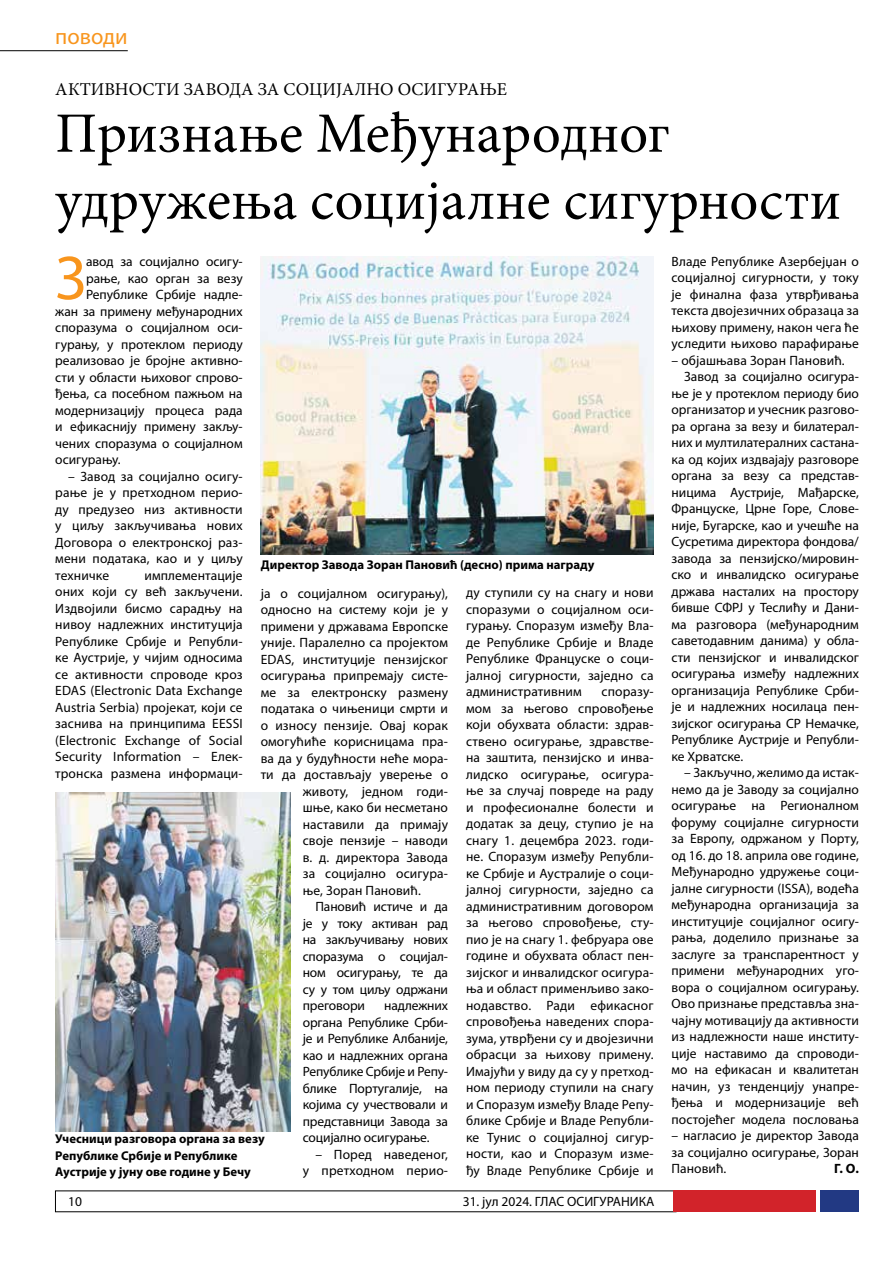
<style>
.page{position:relative;width:893px;height:1263px;background:#fff}
.page>*{position:absolute;margin:0;border:0;box-sizing:border-box;transform-origin:0 0}
.t1{font:62.4px "Myriad Pro";color:#f8951d}
.t2{font:57px/67.1px "Minion Pro";color:#000}
.t3{font:22.5px "Myriad Pro";color:#f8951d}
.t4{font:18px "Minion Pro";color:#000}
.t5{font:13.5px/16.5px "Myriad Pro";color:#000;text-align:justify}
.t6{font:700 13.5px "Myriad Pro";color:#000}
.t7{font:700 12.75px/16.5px "Myriad Pro";color:#000}
</style>
<div class="page">
<div style="left:821px;top:1191px;width:38px;height:21px;background:#223983"></div>
<div style="left:673px;top:1191px;width:143px;height:21px;background:#d2232a"></div>
<hr style="left:0;top:50px;width:128px;height:1px;background:#000">
<img style="left:261px;top:256px;width:392px;height:299px">
<img style="left:56px;top:792px;width:234px;height:339px">
<h3 class="t3" style="left:55px;top:22px;width:74px">поводи</h3>
<h3 class="t4" style="left:55px;top:77px;width:453px">АКТИВНОСТИ ЗАВОДА ЗА СОЦИЈАЛНО ОСИГУРАЊЕ</h3>
<h2 class="t2" style="left:55px;top:100px;width:787px">Признање Међународног удружења социјалне сигурности</h2>
<h1 class="t1" style="left:55px;top:240px;width:32px">З</h1>
<p class="t5" style="left:86px;top:253px;width:157px">авод за социјално осигу-</p>
<p class="t5" style="left:86px;top:270px;width:158px">рање, као орган за везу</p>
<p class="t5" style="left:86px;top:286px;width:157px">Републике Србије надле-</p>
<p class="t5" style="left:55px;top:303px;width:189px">жан за примену међународних</p>
<p class="t5" style="left:55px;top:319px;width:188px">споразума о социјалном оси-</p>
<p class="t5" style="left:55px;top:336px;width:189px">гурању, у протеклом периоду</p>
<p class="t5" style="left:55px;top:352px;width:188px">реализовао је бројне активно-</p>
<p class="t5" style="left:55px;top:369px;width:188px">сти у области њиховог спрово-</p>
<p class="t5" style="left:55px;top:385px;width:189px">ђења, са посебном пажњом на</p>
<p class="t5" style="left:55px;top:402px;width:189px">модернизацију процеса рада</p>
<p class="t5" style="left:55px;top:418px;width:188px">и ефикаснију примену закљу-</p>
<p class="t5" style="left:55px;top:435px;width:189px">чених споразума о социјалном</p>
<p class="t5" style="left:55px;top:451px;width:67px">осигурању.</p>
<p class="t5" style="left:55px;top:468px;width:189px;text-indent:13px">– Завод за социјално осигу&shy;рање је у претходном перио&shy;ду предузео низ активности у циљу закључивања нових Договора о електронској раз&shy;мени података, као и у циљу техничке</p>
<p class="t7" style="left:261px;top:556px;width:335px">Директор Завода Зоран Пановић (десно) прима награду</p>
<p class="t5" style="left:55px;top:567px;width:189px;text-indent:89px">имплементације оних који су већ закључени.<br>Издвојили бисмо сарадњу на нивоу надлежних институција Републике Србије и Републи&shy;ке Аустрије, у чијим односима се активности спроводе кроз ЕDAS (Electronic Data Exchange Austria Serbia) пројекат, који се заснива на принципима EESSI (Electronic Exchange of Social Security Information – Елек&shy;тронска размена информаци-</p>
<p class="t5" style="left:261px;top:585px;width:189px">ја о социјалном осигурању),</p>
<p class="t5" style="left:261px;top:601px;width:189px">односно на систему који је у</p>
<p class="t5" style="left:261px;top:618px;width:189px">примени у државама Европске</p>
<p class="t5" style="left:261px;top:634px;width:189px">уније. Паралелно са пројектом</p>
<p class="t5" style="left:261px;top:651px;width:189px">ЕDAS, институције пензијског</p>
<p class="t5" style="left:261px;top:667px;width:188px">осигурања припремају систе-</p>
<p class="t5" style="left:261px;top:683px;width:189px">ме за електронску размену</p>
<p class="t5" style="left:261px;top:700px;width:189px">података о чињеници смрти и</p>
<p class="t5" style="left:261px;top:716px;width:189px">о износу пензије. Овај корак</p>
<p class="t5" style="left:261px;top:733px;width:188px">омогућиће корисницама пра-</p>
<p class="t5" style="left:261px;top:749px;width:188px">ва да у будућности неће мора-</p>
<p class="t5" style="left:261px;top:766px;width:189px">ти да достављају уверење о</p>
<p class="t5" style="left:303px;top:782px;width:146px">животу, једном годи-</p>
<p class="t5" style="left:303px;top:799px;width:147px">шње, како би несметано</p>
<p class="t5" style="left:303px;top:815px;width:147px">наставили да примају</p>
<p class="t5" style="left:303px;top:832px;width:147px">своје пензије – наводи</p>
<p class="t5" style="left:303px;top:848px;width:147px">в. д. директора Завода</p>
<p class="t5" style="left:303px;top:865px;width:146px">за социјално осигура-</p>
<p class="t5" style="left:303px;top:881px;width:120px">ње, Зоран Пановић.</p>
<p class="t5" style="left:315px;top:898px;width:134px">Пановић истиче и да</p>
<p class="t5" style="left:303px;top:914px;width:147px">је у току активан рад</p>
<p class="t5" style="left:303px;top:931px;width:147px">на закључивању нових</p>
<p class="t5" style="left:303px;top:947px;width:146px">споразума о социјал-</p>
<p class="t5" style="left:303px;top:964px;width:147px">ном осигурању, те да</p>
<p class="t5" style="left:303px;top:980px;width:147px">су у том циљу одржани</p>
<p class="t5" style="left:303px;top:997px;width:64px">преговори</p>
<p class="t5" style="left:466px;top:584px;width:189px">ду ступили су на снагу и нови споразуми о социјалном оси&shy;гурању. Споразум између Вла&shy;де Републике Србије и Владе Републике Француске о соци&shy;јалној сигурности, заједно са административним</p>
<p class="t5" style="left:466px;top:683px;width:189px;text-indent:135px">споразу&shy;мом за његово спровођење који обухвата области: здрав&shy;ствено осигурање, здравстве&shy;на заштита, пензијско и инва&shy;лидско осигурање, осигура&shy;ње за случај повреде на раду и професионалне болести и додатак за децу, ступио је на снагу 1. децембра 2023. годи&shy;не. Споразум између Републи&shy;ке Србије и Аустралије о соци&shy;јалној сигурности, заједно са административним договором за његово спровођење, сту&shy;пио је на снагу 1. фебруара ове године и обухвата област пен&shy;зијског и инвалидског осигура&shy;ња и област применљиво зако&shy;нодавство. Ради ефикасног спровођења наведених спора&shy;зума, утврђени су и двојезични обрасци за њихову примену.<br>Имајући у виду да су у претход&shy;ном периоду ступили на снагу и Споразум између Владе Репу&shy;блике Србије и Владе Републи&shy;ке Тунис о социјалној сигур&shy;ности, као и Споразум изме&shy;ђу Владе Републике Србије и</p>
<p class="t5" style="left:303px;top:997px;width:147px;text-indent:82px">надлежних органа Републике Срби&shy;је и Републике Албаније, као и надлежних органа Републике Србије и Репу&shy;блике Португалије, на којима су учествовали и представници Завода за социјално осигурање.</p>
<p class="t5" style="left:303px;top:1145px;width:147px;text-align:right">– Поред наведеног,<br>у претходном перио-</p>
<p class="t7" style="left:55px;top:1130px;width:211px">Учесници разговора органа за везу<br>Републике Србије и Републике<br>Аустрије у јуну ове године у Бечу</p>
<p class="t5" style="left:68px;top:1193px;width:15px">10</p>
<p class="t5" style="left:463px;top:1193px;width:193px">31. јул 2024. ГЛАС ОСИГУРАНИКА</p>
<p class="t5" style="left:671px;top:253px;width:189px">Владе Републике Азербејџан о социјалној сигурности, у току је финална фаза утврђивања текста двојезичних образаца за њихову примену, након чега ће уследити њихово парафирање</p>
<p class="t5" style="left:671px;top:352px;width:175px">– објашњава Зоран Пановић.</p>
<p class="t5" style="left:684px;top:368px;width:175px">Завод за социјално осигура-</p>
<p class="t5" style="left:671px;top:385px;width:189px">ње је у протеклом периоду био</p>
<p class="t5" style="left:671px;top:401px;width:188px">организатор и учесник разгово-</p>
<p class="t5" style="left:671px;top:418px;width:188px">ра органа за везу и билатерал-</p>
<p class="t5" style="left:671px;top:434px;width:188px">них и мултилатералних састана-</p>
<p class="t5" style="left:671px;top:451px;width:189px">ка од којих издвајају разговоре</p>
<p class="t5" style="left:671px;top:467px;width:188px">органа за везу са представ-</p>
<p class="t5" style="left:671px;top:484px;width:189px">ницима Аустрије, Мађарске,</p>
<p class="t5" style="left:671px;top:500px;width:188px">Француске, Црне Горе, Слове-</p>
<p class="t5" style="left:671px;top:517px;width:189px">није, Бугарске, као и учешће на</p>
<p class="t5" style="left:671px;top:533px;width:189px">Сусретима директора фондова/</p>
<p class="t5" style="left:671px;top:550px;width:188px">завода за пензијско/мировин-</p>
<p class="t5" style="left:671px;top:566px;width:189px">ско и инвалидско осигурање</p>
<p class="t5" style="left:671px;top:583px;width:189px">држава насталих на простору</p>
<p class="t5" style="left:671px;top:599px;width:188px">бивше СФРЈ у Теслићу и Дани-</p>
<p class="t5" style="left:671px;top:616px;width:189px">ма разговора (међународним</p>
<p class="t5" style="left:671px;top:632px;width:188px">саветодавним данима) у обла-</p>
<p class="t5" style="left:671px;top:649px;width:189px">сти пензијског и инвалидског</p>
<p class="t5" style="left:671px;top:665px;width:189px">осигурања између надлежних</p>
<p class="t5" style="left:671px;top:682px;width:188px">организација Републике Срби-</p>
<p class="t5" style="left:671px;top:698px;width:188px">је и надлежних носилаца пен-</p>
<p class="t5" style="left:671px;top:715px;width:189px">зијског осигурања СР Немачке,</p>
<p class="t5" style="left:671px;top:731px;width:188px">Републике Аустрије и Републи-</p>
<p class="t5" style="left:671px;top:748px;width:73px">ке Хрватске.</p>
<p class="t5" style="left:671px;top:764px;width:189px;text-indent:13px">– Закључно, желимо да истак&shy;немо да је Заводу за социјално осигурање на Регионалном форуму социјалне сигурности за Европу, одржаном у Порту, од 16. до 18. априла ове године, Међународно удружење соци&shy;јалне сигурности (ISSA), водећа међународна организација за институције социјалног осигу&shy;рања, доделило признање за заслуге за транспарентност у примени међународних уго&shy;вора о социјалном осигурању.<br>Ово признање представља зна&shy;чајну мотивацију да активности из надлежности наше институ&shy;ције наставимо да спроводи&shy;мо на ефикасан и квалитетан начин, уз тенденцију унапре&shy;ђења и модернизације већ постојећег модела пословања</p>
<p class="t5" style="left:671px;top:1127px;width:189px">– нагласио је директор Завода за социјално осигурање, Зоран Пановић.</p>
<p class="t6" style="left:834px;top:1160px;width:26px">Г. О.</p>
</div>
